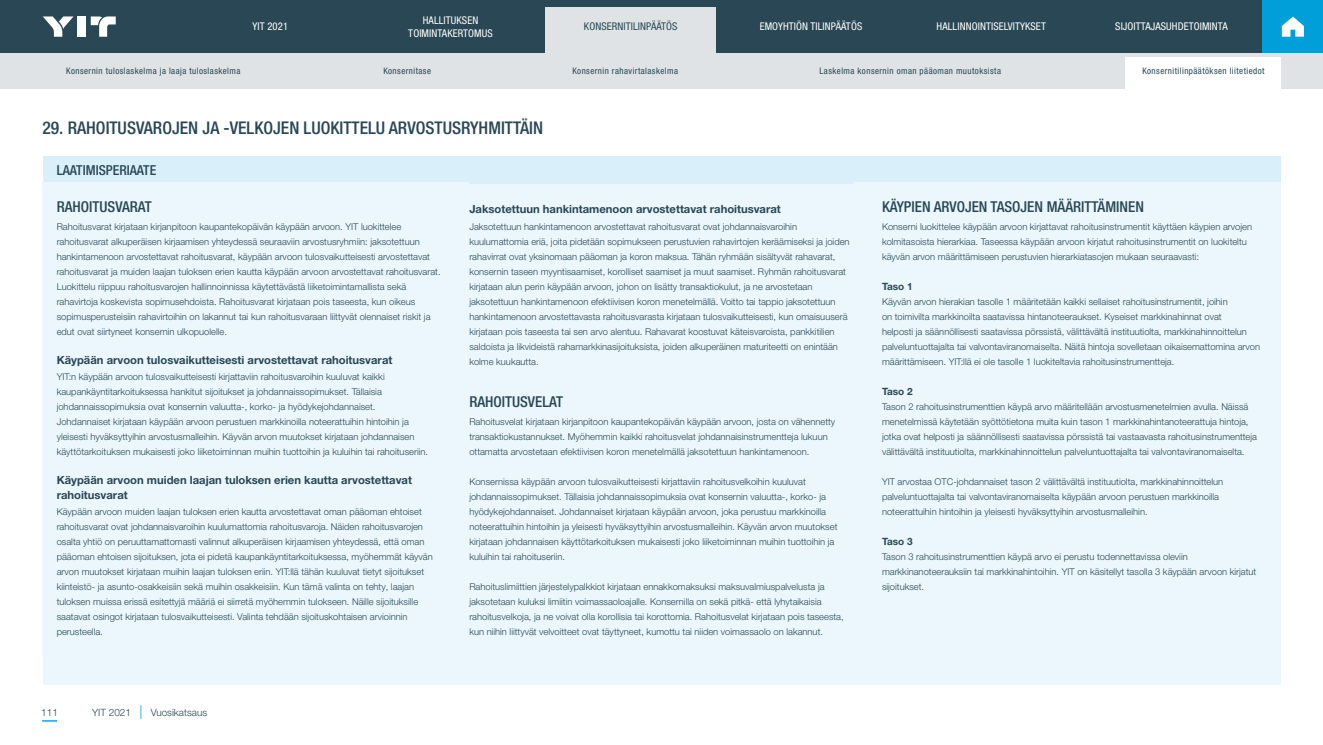
<style>
.page{position:relative;width:1323px;height:745px;background:#fff}
.page>*{position:absolute;margin:0;border:0;box-sizing:border-box;transform-origin:0 0}
.t1{font:500 condensed 17.5px "Helvetica Neue LT Pro";color:#294754}
.t2{font:500 condensed 15px "Helvetica Neue LT Pro";color:#294754}
.t3{font:500 condensed 13.75px "Helvetica Neue LT Pro";color:#294754}
.t4{font:700 11.25px/15px "Helvetica Neue LT Pro";color:#294754}
.t5{font:condensed 10.62px/12.5px "Helvetica Neue LT Pro";letter-spacing:.01em;color:#fff;text-align:center}
.t6{font:condensed 10.62px "Helvetica Neue LT Pro";letter-spacing:.01em;color:#294754}
.t7{font:300 10px "Helvetica Neue LT Pro";color:#294754}
.t8{font:700 10px "Helvetica Neue LT Pro";color:#294754}
.t9{font:300 9.38px/15px "Helvetica Neue LT Pro";color:#294754}
.t10{font:condensed 9px "Helvetica Neue LT Pro";letter-spacing:.05em;color:#294754}
.s1{font-size:13.75px;color:#009fda}
</style>
<div class="page">
<svg style="left:42px;top:720px;width:15px;height:1px"></svg>
<div style="left:43px;top:165px;width:1237px;height:519px;background:#ebf7fd"></div>
<div style="left:43px;top:156px;width:1237px;height:28px;background:#d9f0fb"></div>
<div style="left:43px;top:182px;width:426px;height:37px;background:#ebf7fd"></div>
<div style="left:854px;top:182px;width:426px;height:37px;background:#ebf7fd"></div>
<div style="left:0;top:0;width:1323px;height:53px;background:#294754"></div>
<div style="left:77px;top:16px;width:9px;height:21px;background:#fff"></div>
<svg style="left:91px;top:16px;width:25px;height:21px"></svg>
<svg style="left:43px;top:16px;width:31px;height:21px"></svg>
<div style="left:1263px;top:0;width:60px;height:53px;background:#009fda"></div>
<svg style="left:1282px;top:17px;width:22px;height:20px"></svg>
<div style="left:546px;top:7px;width:170px;height:46px;background:#dfe3e5"></div>
<div style="left:0;top:53px;width:1323px;height:36px;background:#dfe3e5"></div>
<div style="left:1125px;top:57px;width:155px;height:32px;background:#fff"></div>
<p class="t5" style="left:252px;top:20px;width:37px">YIT 2021</p>
<p class="t5" style="left:408px;top:14px;width:86px">HALLITUKSEN<br>TOIMINTAKERTOMUS</p>
<p class="t5" style="left:760px;top:20px;width:104px">EMOYHTIÖN TILINPÄÄTÖS</p>
<p class="t5" style="left:936px;top:20px;width:111px">HALLINNOINTISELVITYKSET</p>
<p class="t5" style="left:1115px;top:20px;width:114px">SIJOITTAJASUHDETOIMINTA</p>
<p class="t6" style="left:584px;top:20px;width:95px">KONSERNITILINPÄÄTÖS</p>
<p class="t10" style="left:66px;top:66px;width:176px">Konsernin tuloslaskelma ja laaja tuloslaskelma</p>
<p class="t10" style="left:383px;top:66px;width:49px">Konsernitase</p>
<p class="t10" style="left:572px;top:66px;width:107px">Konsernin rahavirtalaskelma</p>
<p class="t10" style="left:819px;top:66px;width:183px">Laskelma konsernin oman pääoman muutoksista</p>
<p class="t10" style="left:1142px;top:66px;width:124px">Konsernitilinpäätöksen liitetiedot</p>
<h1 class="t1" style="left:43px;top:117px;width:502px">29. RAHOITUSVAROJEN JA -VELKOJEN LUOKITTELU ARVOSTUSRYHMITTÄIN</h1>
<h3 class="t3" style="left:57px;top:162px;width:101px">LAATIMISPERIAATE</h3>
<h2 class="t2" style="left:57px;top:198px;width:97px">RAHOITUSVARAT</h2>
<p class="t9" style="left:57px;top:218px;width:385px">Rahoitusvarat kirjataan kirjanpitoon kaupantekopäivän käypään arvoon. YIT luokittelee rahoitusvarat alkuperäisen kirjaamisen yhteydessä seuraaviin arvostusryhmiin: jaksotettuun hankintamenoon arvostettavat rahoitusvarat, käypään arvoon tulosvaikutteisesti arvostettavat rahoitusvarat ja muiden laajan tuloksen erien kautta käypään arvoon arvostettavat rahoitusvarat.<br>Luokittelu riippuu rahoitusvarojen hallinnoinnissa käytettävästä liiketoimintamallista sekä rahavirtoja koskevista sopimusehdoista. Rahoitusvarat kirjataan pois taseesta, kun oikeus sopimusperusteisiin rahavirtoihin on lakannut tai kun rahoitusvaraan liittyvät olennaiset riskit ja edut ovat siirtyneet konsernin ulkopuolelle.</p>
<p class="t4" style="left:57px;top:351px;width:337px">Käypään arvoon tulosvaikutteisesti arvostettavat rahoitusvarat</p>
<p class="t9" style="left:57px;top:368px;width:373px">YIT:n käypään arvoon tulosvaikutteisesti kirjattaviin rahoitusvaroihin kuuluvat kaikki kaupankäyntitarkoituksessa hankitut sijoitukset ja johdannaissopimukset. Tällaisia johdannaissopimuksia ovat konsernin valuutta-, korko- ja hyödykejohdannaiset.<br>Johdannaiset kirjataan käypään arvoon perustuen markkinoilla noteerattuihin hintoihin ja yleisesti hyväksyttyihin arvostusmalleihin. Käyvän arvon muutokset kirjataan johdannaisen käyttötarkoituksen mukaisesti joko liiketoiminnan muihin tuottoihin ja kuluihin tai rahoituseriin.</p>
<p class="t4" style="left:57px;top:471px;width:357px">Käypään arvoon muiden laajan tuloksen erien kautta arvostettavat rahoitusvarat</p>
<p class="t9" style="left:57px;top:503px;width:378px">Käypään arvoon muiden laajan tuloksen erien kautta arvostettavat oman pääoman ehtoiset rahoitusvarat ovat johdannaisvaroihin kuulumattomia rahoitusvaroja. Näiden rahoitusvarojen osalta yhtiö on peruuttamattomasti valinnut alkuperäisen kirjaamisen yhteydessä, että oman pääoman ehtoisen sijoituksen, jota ei pidetä kaupankäyntitarkoituksessa, myöhemmät käyvän arvon muutokset kirjataan muihin laajan tuloksen eriin. YIT:llä tähän kuuluvat tietyt sijoitukset kiinteistö- ja asunto-osakkeisiin sekä muihin osakkeisiin. Kun tämä valinta on tehty, laajan tuloksen muissa erissä esitettyjä määriä ei siirretä myöhemmin tulokseen. Näille sijoituksille saatavat osingot kirjataan tulosvaikutteisesti. Valinta tehdään sijoituskohtaisen arvioinnin perusteella.</p>
<p class="t7" style="left:41px;top:705px;width:18px">111</p>
<p class="t7" style="left:92px;top:705px;width:117px">YIT 2021 <span class="s1">|</span> Vuosikatsaus</p>
<p class="t4" style="left:469px;top:201px;width:313px">Jaksotettuun hankintamenoon arvostettavat rahoitusvarat</p>
<p class="t9" style="left:469px;top:218px;width:382px">Jaksotettuun hankintamenoon arvostettavat rahoitusvarat ovat johdannaisvaroihin kuulumattomia eriä, joita pidetään sopimukseen perustuvien rahavirtojen keräämiseksi ja joiden rahavirrat ovat yksinomaan pääoman ja koron maksua. Tähän ryhmään sisältyvät rahavarat, konsernin taseen myyntisaamiset, korolliset saamiset ja muut saamiset. Ryhmän rahoitusvarat kirjataan alun perin käypään arvoon, johon on lisätty transaktiokulut, ja ne arvostetaan jaksotettuun hankintamenoon efektiivisen koron menetelmällä. Voitto tai tappio jaksotettuun hankintamenoon arvostettavasta rahoitusvarasta kirjataan tulosvaikutteisesti, kun omaisuuserä kirjataan pois taseesta tai sen arvo alentuu. Rahavarat koostuvat käteisvaroista, pankkitilien saldoista ja likvideistä rahamarkkinasijoituksista, joiden alkuperäinen maturiteetti on enintään kolme kuukautta.</p>
<h2 class="t2" style="left:469px;top:393px;width:95px">RAHOITUSVELAT</h2>
<p class="t9" style="left:469px;top:413px;width:367px">Rahoitusvelat kirjataan kirjanpitoon kaupantekopäivän käypään arvoon, josta on vähennetty transaktiokustannukset. Myöhemmin kaikki rahoitusvelat johdannaisinstrumentteja lukuun ottamatta arvostetaan efektiivisen koron menetelmällä jaksotettuun hankintamenoon.</p>
<p class="t9" style="left:469px;top:473px;width:370px">Konsernissa käypään arvoon tulosvaikutteisesti kirjattaviin rahoitusvelkoihin kuuluvat johdannaissopimukset. Tällaisia johdannaissopimuksia ovat konsernin valuutta-, korko- ja hyödykejohdannaiset. Johdannaiset kirjataan käypään arvoon, joka perustuu markkinoilla noteerattuihin hintoihin ja yleisesti hyväksyttyihin arvostusmalleihin. Käyvän arvon muutokset kirjataan johdannaisen käyttötarkoituksen mukaisesti joko liiketoiminnan muihin tuottoihin ja kuluihin tai rahoituseriin.</p>
<p class="t9" style="left:469px;top:578px;width:376px">Rahoituslimiittien järjestelypalkkiot kirjataan ennakkomaksuksi maksuvalmiuspalvelusta ja jaksotetaan kuluksi limiitin voimassaoloajalle. Konsernilla on sekä pitkä- että lyhytaikaisia rahoitusvelkoja, ja ne voivat olla korollisia tai korottomia. Rahoitusvelat kirjataan pois taseesta, kun niihin liittyvät velvoitteet ovat täyttyneet, kumottu tai niiden voimassaolo on lakannut.</p>
<h2 class="t2" style="left:882px;top:198px;width:263px">KÄYPIEN ARVOJEN TASOJEN MÄÄRITTÄMINEN</h2>
<p class="t9" style="left:882px;top:218px;width:372px">Konserni luokittelee käypään arvoon kirjattavat rahoitusinstrumentit käyttäen käypien arvojen kolmitasoista hierarkiaa. Taseessa käypään arvoon kirjatut rahoitusinstrumentit on luokiteltu käyvän arvon määrittämiseen perustuvien hierarkiatasojen mukaan seuraavasti:</p>
<p class="t8" style="left:882px;top:279px;width:32px">Taso 1</p>
<p class="t9" style="left:882px;top:293px;width:380px">Käyvän arvon hierakian tasolle 1 määritetään kaikki sellaiset rahoitusinstrumentit, joihin<br>on toimivilta markkinoilta saatavissa hintanoteeraukset. Kyseiset markkinahinnat ovat<br>helposti ja säännöllisesti saatavissa pörssistä, välittävältä instituutiolta, markkinahinnoittelun palveluntuottajalta tai valvontaviranomaiselta. Näitä hintoja sovelletaan oikaisemattomina arvon määrittämiseen. YIT:llä ei ole tasolle 1 luokiteltavia rahoitusinstrumentteja.</p>
<p class="t8" style="left:882px;top:384px;width:32px">Taso 2</p>
<p class="t9" style="left:882px;top:398px;width:377px">Tason 2 rahoitusinstrumenttien käypä arvo määritellään arvostusmenetelmien avulla. Näissä menetelmissä käytetään syöttötietona muita kuin tason 1 markkinahintanoteerattuja hintoja, jotka ovat helposti ja säännöllisesti saatavissa pörssistä tai vastaavasta rahoitusinstrumentteja välittävältä instituutiolta, markkinahinnoittelun palveluntuottajalta tai valvontaviranomaiselta.</p>
<p class="t9" style="left:882px;top:473px;width:343px">YIT arvostaa OTC-johdannaiset tason 2 välittävältä instituutiolta, markkinahinnoittelun palveluntuottajalta tai valvontaviranomaiselta käypään arvoon perustuen markkinoilla noteerattuihin hintoihin ja yleisesti hyväksyttyihin arvostusmalleihin.</p>
<p class="t8" style="left:882px;top:534px;width:32px">Taso 3</p>
<p class="t9" style="left:882px;top:548px;width:376px">Tason 3 rahoitusinstrumenttien käypä arvo ei perustu todennettavissa oleviin markkinanoteerauksiin tai markkinahintoihin. YIT on käsitellyt tasolla 3 käypään arvoon kirjatut sijoitukset.</p>
</div>
